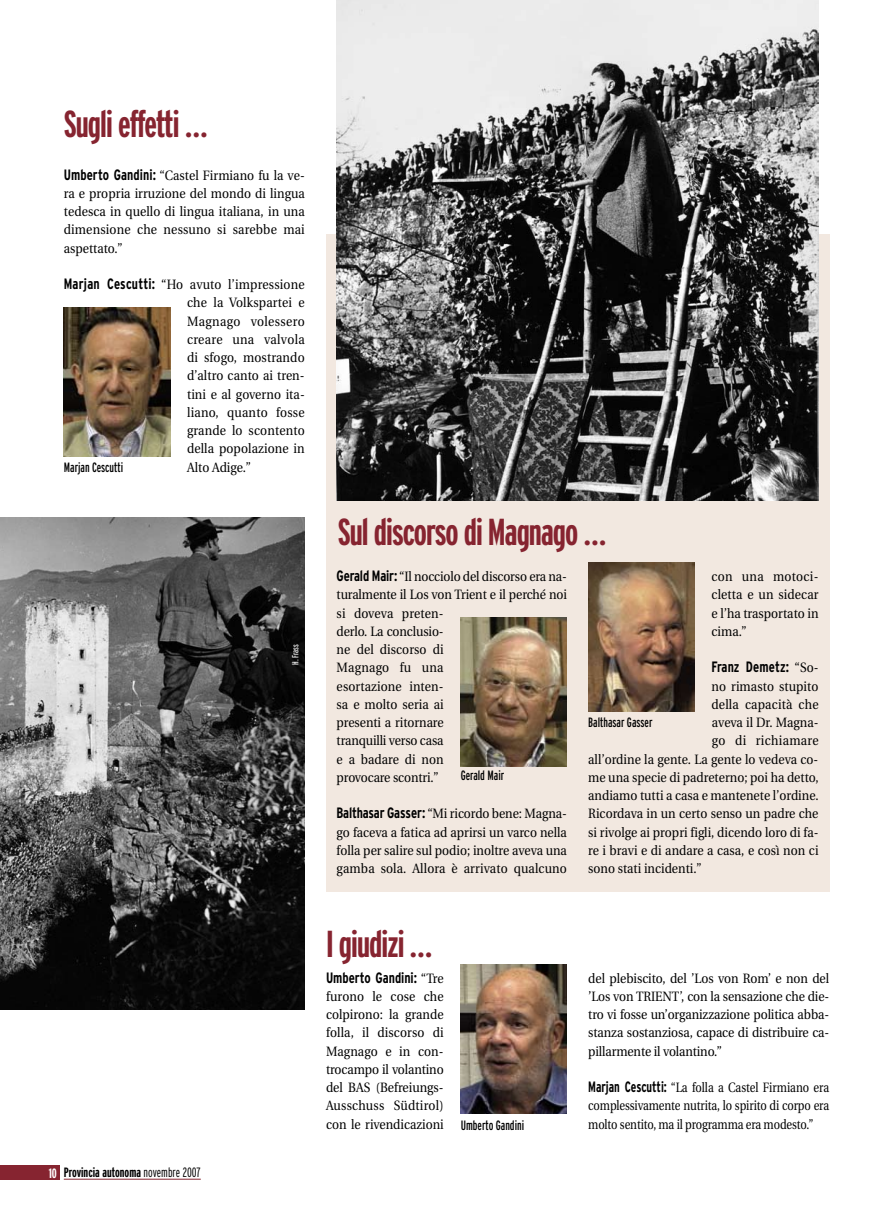
<style>
.page{position:relative;width:893px;height:1221px;background:#fff}
.page>*{position:absolute;margin:0;border:0;box-sizing:border-box;transform-origin:0 0}
.t1{font:700 extra-condensed 37.5px "Interstate";letter-spacing:-.025em;color:#862430}
.t2{font:700 condensed 15px "Interstate";letter-spacing:-.005em;color:#000;scale:.9 1}
.t3{font:13.5px/18.3px "Utopia";color:#000;text-align:justify;scale:.9 1}
.t4{font:13.5px/18.3px "Utopia";color:#000;text-align:justify;scale:.82 1}
.t5{font:extra-condensed 13.5px "Interstate";color:#000}
.t6{font:700 extra-condensed 13.5px "Interstate";color:#000}
.t7{font:13.5px "Utopia";letter-spacing:.025em;color:#000;scale:.9 1}
.t8{font:extra-condensed 9px "Interstate";letter-spacing:-.005em;color:#fff}
.s1{font-family:"Interstate";font-weight:700;font-stretch:condensed;font-size:15px}
.s2{font-family:"Utopia";font-weight:400;font-stretch:normal;font-size:13.5px}
.s3{color:#fff}
.s4{font-weight:300}
</style>
<div class="page">
<hr style="left:64px;top:1178px;width:137px;height:1px;background:#862430">
<div style="left:0;top:1164px;width:59px;height:15px;background:#862430"></div>
<div style="left:326px;top:234px;width:503px;height:657px;background:#f2e8e0"></div>
<img style="left:588px;top:562px;width:106px;height:149px">
<img style="left:461px;top:964px;width:106px;height:149px">
<img style="left:0;top:517px;width:305px;height:492px">
<img style="left:461px;top:617px;width:106px;height:149px">
<img style="left:337px;top:0;width:482px;height:501px">
<img style="left:64px;top:307px;width:106px;height:149px">
<h1 class="t1" style="left:64px;top:103px;width:145px">Sugli effetti …</h1>
<p class="t3" style="left:64px;top:166px;width:269px"><span class="s1">Umberto Gandini:</span> “Castel Firmiano fu la ve&shy;ra e propria irruzione del mondo di lingua tedesca in quello di lingua italiana, in una dimensione che nessuno si sarebbe mai aspettato.”</p>
<p class="t3" style="left:187px;top:275px;width:132px;text-indent:-123px"><span class="s1">Marjan Cescutti:</span> “Ho avuto l’impressione che la Volkspartei e Magnago volessero creare una valvola di sfogo, mostrando d’altro canto ai tren&shy;tini e al governo ita&shy;liano, quanto fosse grande lo scontento della popolazione in Alto Adige.”</p>
<p class="t5" style="left:64px;top:459px;width:61px">Marjan Cescutti</p>
<p class="t8" style="left:290px;top:664px;width:22px;rotate:-90deg">H. Frass</p>
<h1 class="t1" style="left:338px;top:510px;width:270px">Sul discorso di Magnago …</h1>
<p class="t3" style="left:337px;top:567px;width:257px;text-align:left"><span class="s1">Gerald Mair:</span> “Il nocciolo del discorso era na&shy;turalmente il Los von Trient e il perché noi si doveva preten-<br>derlo. La conclusio-<br>ne del discorso di<br>Magnago fu una<br>esortazione inten-<br>sa e molto seria ai<br>presenti a ritornare<br>tranquilli verso casa<br>e a badare di non<br>provocare scontri.”</p>
<p class="t3" style="left:337px;top:804px;width:257px"><span class="s1">Balthasar Gasser:</span> “Mi ricordo bene: Magna&shy;go faceva a fatica ad aprirsi un varco nella folla per salire sul podio; inoltre aveva una gamba sola. Allora è arrivato qualcuno</p>
<p class="t5" style="left:461px;top:767px;width:45px">Gerald Mair</p>
<p class="t3" style="left:711px;top:567px;width:120px">con una motoci&shy;cletta e un sidecar e l’ha trasportato in cima.”</p>
<p class="t2" style="left:711px;top:658px;width:120px">Franz Demetz: <span class="s2">“So-</span></p>
<p class="t3" style="left:712px;top:677px;width:120px">no rimasto stupito</p>
<p class="t3" style="left:712px;top:695px;width:120px">della capacità che</p>
<p class="t3" style="left:712px;top:713px;width:120px">aveva il Dr. Magna-</p>
<p class="t7" style="left:712px;top:733px;width:120px">go di richiamare</p>
<p class="t3" style="left:588px;top:750px;width:257px">all’ordine la gente. La gente lo vedeva co-</p>
<p class="t3" style="left:588px;top:768px;width:257px">me una specie di padreterno; poi ha detto,</p>
<p class="t3" style="left:588px;top:786px;width:257px">andiamo tutti a casa e mantenete l’ordine.</p>
<p class="t3" style="left:588px;top:804px;width:257px">Ricordava in un certo senso un padre che</p>
<p class="t3" style="left:588px;top:823px;width:257px">si rivolge ai propri figli, dicendo loro di fa-</p>
<p class="t3" style="left:588px;top:841px;width:257px">re i bravi e di andare a casa, e così non ci</p>
<p class="t3" style="left:588px;top:859px;width:127px">sono stati incidenti.”</p>
<p class="t5" style="left:588px;top:714px;width:66px">Balthasar Gasser</p>
<p class="t6" style="left:49px;top:1164px;width:154px"><span class="s3">10</span> Provincia autonoma <span class="s4">novembre 2007</span></p>
<h1 class="t1" style="left:326px;top:922px;width:108px">I giudizi …</h1>
<p class="t2" style="left:326px;top:968px;width:132px">Umberto Gandini: <span class="s2">“Tre</span></p>
<p class="t3" style="left:326px;top:987px;width:132px">furono le cose che colpirono: la grande folla, il discorso di Magnago e in con&shy;trocampo il volantino del BAS (Befreiungs-Ausschuss Südtirol) con le rivendicazioni</p>
<p class="t5" style="left:461px;top:1117px;width:65px">Umberto Gandini</p>
<p class="t3" style="left:588px;top:969px;width:269px">del plebiscito, del ’Los von Rom’ e non del ’Los von TRIENT’, con la sensazione che die&shy;tro vi fosse un’organizzazione politica abba&shy;stanza sostanziosa, capace di distribuire ca&shy;pillarmente il volantino.”</p>
<p class="t4" style="left:588px;top:1078px;width:295px"><span class="s1">Marjan Cescutti:</span> “La folla a Castel Firmiano era complessivamente nutrita, lo spirito di corpo era molto sentito, ma il programma era modesto.”</p>
</div>
